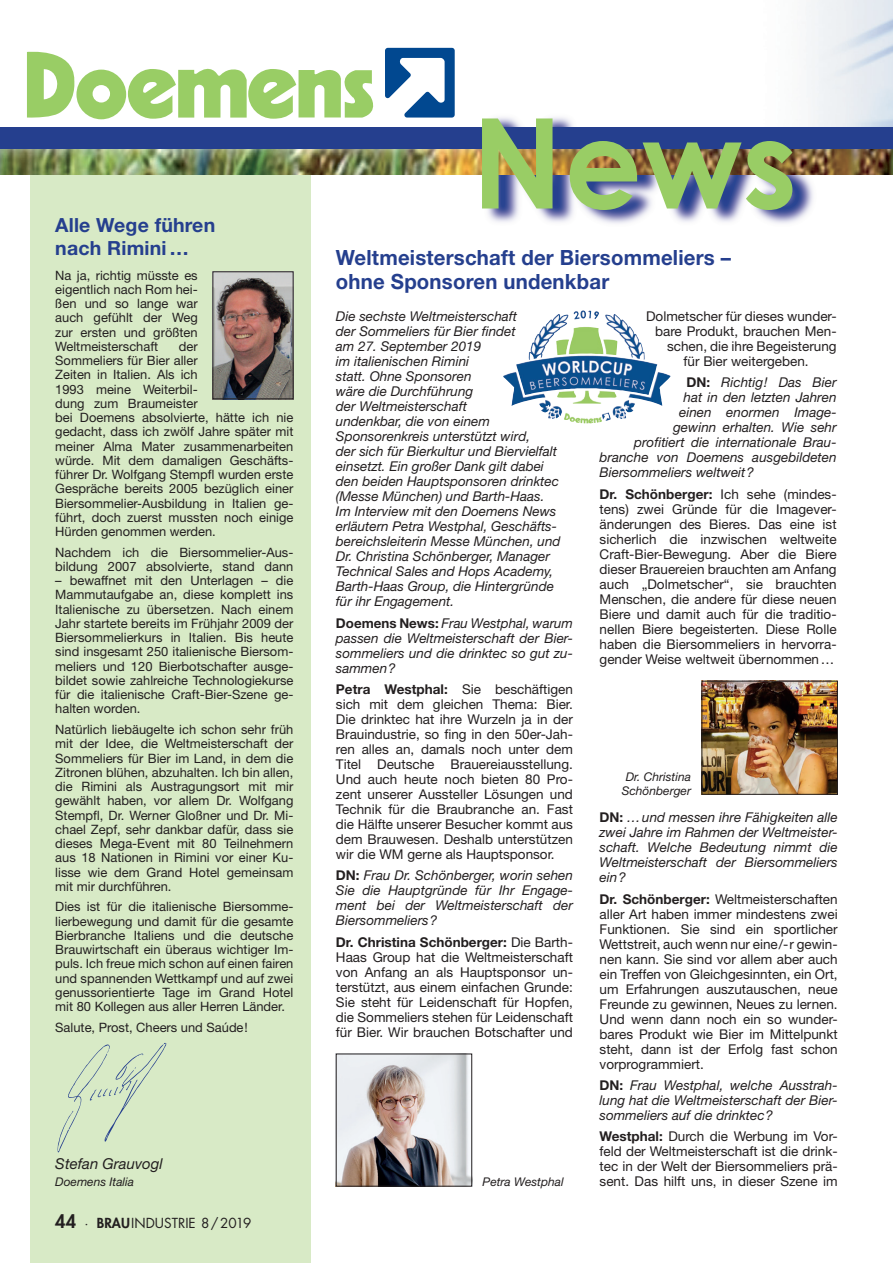
<style>
.page{position:relative;width:893px;height:1263px;background:#fff}
.page>*{position:absolute;margin:0;border:0;box-sizing:border-box;transform-origin:0 0}
.News_Überschrift{font:700 21px/24px "Helvetica Neue";letter-spacing:.01em;color:#253f8e}
.Leiter_Überschrift{font:700 19.5px/22.5px "Helvetica Neue";letter-spacing:.01em;color:#253f8e}
.Leiter_Autorenname{font:italic 15px "Helvetica Neue";color:#231f20}
.News_Text{font:13.5px/15px "Helvetica Neue";color:#231f20;text-align:justify}
.News_Text-2{font:italic 13.5px/15px "Helvetica Neue";color:#231f20;text-align:justify}
.t1{font:13.5px "Futura";color:#231f20}
.Text{font:12.9px/14.2px "Helvetica Neue";color:#231f20;text-align:justify}
.Bildunterschrift{font:italic 12px/13.5px "Helvetica Neue";color:#231f20;text-align:center}
.Leiter_Autor_Bildunt{font:italic 12px "Helvetica Neue";color:#231f20}
.s1{font-weight:700;font-style:normal}
.s2{font-weight:700}
.s3{font-weight:800;font-size:18px}
.s4{font-weight:800}
</style>
<div class="page">
<img style="left:466px;top:117px;width:395px;height:107px">
<div style="left:30px;top:174px;width:280px;height:1089px;background:#d8eac6"></div>
<div style="left:600px;top:0;width:293px;height:128px;background:#fff"></div>
<img style="left:792px;top:0;width:101px;height:128px">
<svg style="left:27px;top:48px;width:428px;height:71px"></svg>
<img style="left:0;top:149px;width:893px;height:25px">
<div style="left:0;top:128px;width:893px;height:21px;background:#253f8e"></div>
<svg style="left:482px;top:118px;width:310px;height:92px"></svg>
<img style="left:215px;top:273px;width:76px;height:124px">
<div style="left:213px;top:271px;width:80px;height:128px;border:1px solid #231f20"></div>
<svg style="left:57px;top:1043px;width:110px;height:110px"></svg>
<img style="left:528px;top:310px;width:117px;height:50px">
<img style="left:338px;top:1056px;width:132px;height:128px">
<div style="left:336px;top:1054px;width:136px;height:132px;border:1px solid #231f20"></div>
<img style="left:704px;top:683px;width:132px;height:109px">
<div style="left:702px;top:681px;width:136px;height:113px;border:1px solid #231f20"></div>
<p class="Leiter_Überschrift" style="left:55px;top:213px;width:161px">Alle Wege führen nach Rimini…</p>
<p class="Text" style="left:55px;top:268px;width:144px">Na ja, richtig müsste es eigentlich nach Rom hei&shy;ßen und so lange war auch gefühlt der Weg zur ersten und größten Weltmeisterschaft</p>
<p class="News_Überschrift" style="left:336px;top:245px;width:397px">Weltmeisterschaft der Biersommeliers – ohne Sponsoren undenkbar</p>
<p class="News_Text-2" style="left:336px;top:309px;width:226px;text-align:left">Die sechste Weltmeisterschaft<br>der Sommeliers für Bier findet<br>am 27. September 2019<br>im italienischen Rimini<br>statt. Ohne Sponsoren<br>wäre die Durchführung<br>der Weltmeisterschaft<br>undenkbar, die von einem<br>Sponsorenkreis unterstützt wird,<br>der sich für Bierkultur und Biervielfalt einsetzt. Ein großer Dank gilt dabei den beiden Hauptsponsoren drinktec (Messe München) und Barth-Haas.<br>Im Interview mit den Doemens News erläutern Petra Westphal, Geschäfts&shy;bereichsleiterin Messe München, und<br>Dr. Christina Schönberger, Manager<br>Technical Sales and Hops Academy,<br>Barth-Haas Group, die Hintergründe für ihr Engagement.</p>
<p class="News_Text-2" style="left:336px;top:615px;width:239px"><span class="s1">Doemens News:</span> Frau Westphal, warum passen die Weltmeisterschaft der Bier&shy;sommeliers und die drinktec so gut zu&shy;sammen?</p>
<p class="News_Text" style="left:336px;top:681px;width:239px"><span class="s2">Petra Westphal:</span> Sie beschäftigen sich mit dem gleichen Thema: Bier.<br>Die drinktec hat ihre Wurzeln ja in der Brauindustrie, so fing in den 50er-Jah&shy;ren alles an, damals noch unter dem Titel Deutsche Brauereiausstellung.<br>Und auch heute noch bieten 80 Pro&shy;zent unserer Aussteller Lösungen und Technik für die Braubranche an. Fast die Hälfte unserer Besucher kommt aus dem Brauwesen. Deshalb unterstützen wir die WM gerne als Hauptsponsor.</p>
<p class="News_Text-2" style="left:336px;top:868px;width:239px"><span class="s1">DN:</span> Frau Dr. Schönberger, worin sehen Sie die Hauptgründe für Ihr Engage&shy;ment bei der Weltmeisterschaft der Biersommeliers?</p>
<p class="News_Text" style="left:336px;top:934px;width:239px"><span class="s2">Dr. Christina Schönberger:</span> Die Barth-Haas Group hat die Weltmeisterschaft von Anfang an als Hauptsponsor un&shy;terstützt, aus einem einfachen Grunde:<br>Sie steht für Leidenschaft für Hopfen, die Sommeliers stehen für Leidenschaft für Bier. Wir brauchen Botschafter und</p>
<p class="News_Text" style="left:646px;top:309px;width:192px">Dolmetscher für dieses wunder-</p>
<p class="News_Text" style="left:655px;top:324px;width:183px">bare Produkt, brauchen Men-</p>
<p class="News_Text" style="left:667px;top:339px;width:171px">schen, die ihre Begeisterung</p>
<p class="News_Text" style="left:684px;top:354px;width:127px">für Bier weitergeben.</p>
<p class="News_Text-2" style="left:687px;top:375px;width:151px"><span class="s1">DN:</span> Richtig! Das Bier</p>
<p class="News_Text-2" style="left:684px;top:390px;width:155px">hat in den letzten Jahren</p>
<p class="News_Text-2" style="left:679px;top:405px;width:159px">einen enormen Image-</p>
<p class="News_Text-2" style="left:673px;top:420px;width:165px">gewinn erhalten. Wie sehr</p>
<p class="News_Text-2" style="left:634px;top:435px;width:204px">profitiert die internationale Brau-</p>
<p class="News_Text-2" style="left:600px;top:450px;width:238px">branche von Doemens ausgebildeten</p>
<p class="News_Text-2" style="left:600px;top:465px;width:156px">Biersommeliers weltweit?</p>
<p class="News_Text" style="left:600px;top:486px;width:239px"><span class="s2">Dr. Schönberger:</span> Ich sehe (mindes&shy;tens) zwei Gründe für die Imagever&shy;änderungen des Bieres. Das eine ist sicherlich die inzwischen weltweite Craft-Bier-Bewegung. Aber die Biere dieser Brauereien brauchten am Anfang auch „Dolmetscher“, sie brauchten Menschen, die andere für diese neuen Biere und damit auch für die traditio&shy;nellen Biere begeisterten. Diese Rolle haben die Biersommeliers in hervorra&shy;gender Weise weltweit übernommen…</p>
<p class="Text" style="left:55px;top:339px;width:240px;text-align:left;text-indent:124px">der<br>Sommeliers für Bier aller<br>Zeiten in Italien. Als ich<br>1993 meine Weiterbil-<br>dung zum Braumeister<br>bei Doemens absolvierte, hätte ich nie gedacht, dass ich zwölf Jahre später mit meiner Alma Mater zusammenarbeiten würde. Mit dem damaligen Geschäfts&shy;führer Dr. Wolfgang Stempfl wurden erste<br>Gespräche bereits 2005 bezüglich einer<br>Biersommelier-Ausbildung in Italien ge&shy;führt, doch zuerst mussten noch einige<br>Hürden genommen werden.</p>
<p class="Text" style="left:55px;top:545px;width:240px">Nachdem ich die Biersommelier-Aus&shy;bildung 2007 absolvierte, stand dann</p>
<p class="Text" style="left:55px;top:573px;width:240px">– bewaffnet mit den Unterlagen – die Mammutaufgabe an, diese komplett ins Italienische zu übersetzen. Nach einem Jahr startete bereits im Frühjahr 2009 der Biersommelierkurs in Italien. Bis heute sind insgesamt 250 italienische Biersom&shy;meliers und 120 Bierbotschafter ausge&shy;bildet sowie zahlreiche Technologiekurse für die italienische Craft-Bier-Szene ge&shy;halten worden.</p>
<p class="Text" style="left:55px;top:722px;width:240px">Natürlich liebäugelte ich schon sehr früh mit der Idee, die Weltmeisterschaft der Sommeliers für Bier im Land, in dem die Zitronen blühen, abzuhalten. Ich bin allen, die Rimini als Austragungsort mit mir gewählt haben, vor allem Dr. Wolfgang Stempfl, Dr. Werner Gloßner und Dr. Mi&shy;chael Zepf, sehr dankbar dafür, dass sie dieses Mega-Event mit 80 Teilnehmern aus 18 Nationen in Rimini vor einer Ku&shy;lisse wie dem Grand Hotel gemeinsam mit mir durchführen.</p>
<p class="Text" style="left:55px;top:899px;width:240px">Dies ist für die italienische Biersomme&shy;lierbewegung und damit für die gesamte Bierbranche Italiens und die deutsche Brauwirtschaft ein überaus wichtiger Im&shy;puls. Ich freue mich schon auf einen fairen und spannenden Wettkampf und auf zwei genussorientierte Tage im Grand Hotel mit 80 Kollegen aus aller Herren Länder.</p>
<p class="Text" style="left:55px;top:1020px;width:194px">Salute, Prost, Cheers und Saúde!</p>
<p class="Bildunterschrift" style="left:622px;top:770px;width:71px">Dr. Christina<br>Schönberger</p>
<p class="News_Text-2" style="left:600px;top:810px;width:240px"><span class="s1">DN:</span> …und messen ihre Fähigkeiten alle zwei Jahre im Rahmen der Weltmeister&shy;schaft. Welche Bedeutung nimmt die Weltmeisterschaft der Biersommeliers ein?</p>
<p class="News_Text" style="left:600px;top:891px;width:240px"><span class="s2">Dr. Schönberger:</span> Weltmeisterschaften aller Art haben immer mindestens zwei Funktionen. Sie sind ein sportlicher Wettstreit, auch wenn nur eine/-r gewin&shy;nen kann. Sie sind vor allem aber auch ein Treffen von Gleichgesinnten, ein Ort, um Erfahrungen auszutauschen, neue Freunde zu gewinnen, Neues zu lernen.<br>Und wenn dann noch ein so wunder&shy;bares Produkt wie Bier im Mittelpunkt steht, dann ist der Erfolg fast schon vorprogrammiert.</p>
<p class="News_Text-2" style="left:600px;top:1077px;width:240px"><span class="s1">DN:</span> Frau Westphal, welche Ausstrah&shy;lung hat die Weltmeisterschaft der Bier&shy;sommeliers auf die drinktec?</p>
<p class="News_Text" style="left:600px;top:1129px;width:240px"><span class="s2">Westphal:</span> Durch die Werbung im Vor&shy;feld der Weltmeisterschaft ist die drink&shy;tec in der Welt der Biersommeliers prä&shy;sent. Das hilft uns, in dieser Szene im</p>
<p class="Leiter_Autorenname" style="left:55px;top:1154px;width:109px">Stefan Grauvogl</p>
<p class="Leiter_Autor_Bildunt" style="left:55px;top:1175px;width:80px">Doemens Italia</p>
<p class="Bildunterschrift" style="left:483px;top:1175px;width:83px">Petra Westphal</p>
<p class="t1" style="left:55px;top:1214px;width:198px"><span class="s3">44</span> · <span class="s4">BRAU</span>INDUSTRIE 8/2019</p>
</div>
